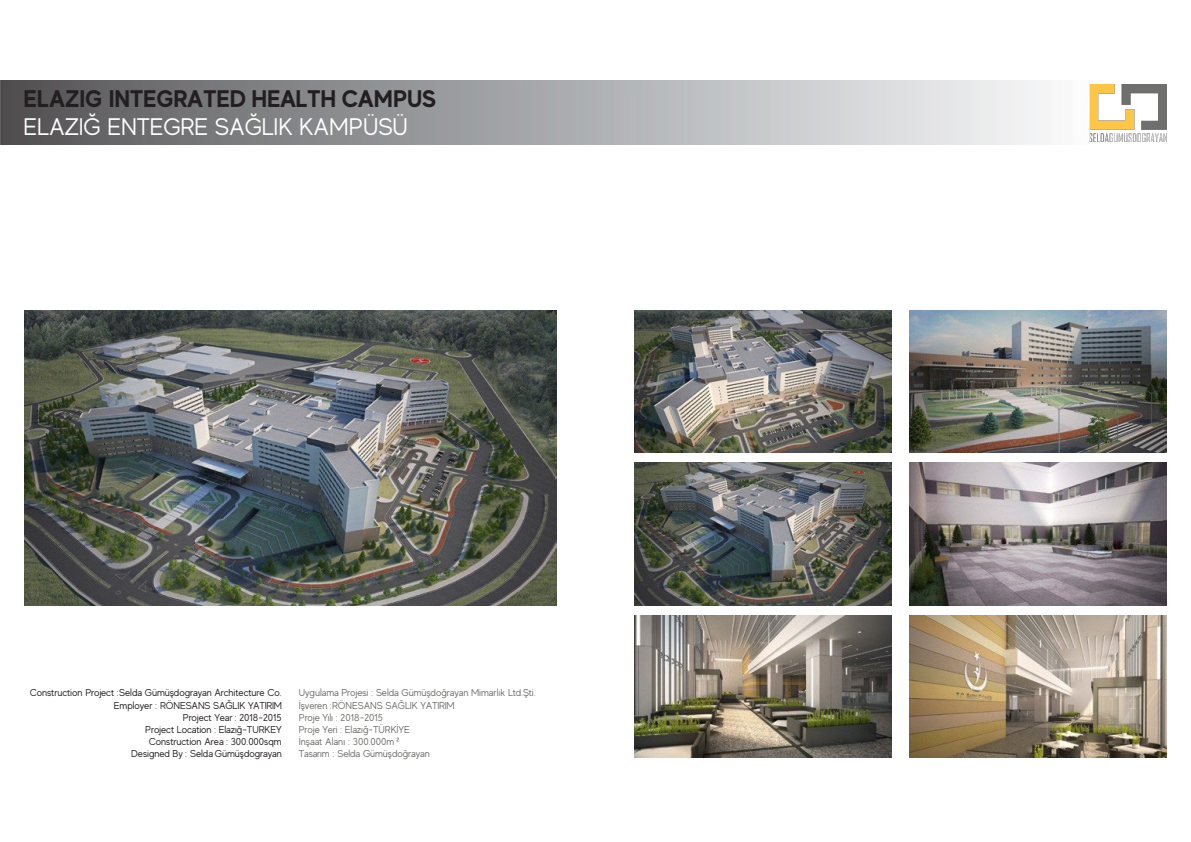
<style>
.page{position:relative;width:1191px;height:842px;background:#fff}
.page>*{position:absolute;margin:0;border:0;box-sizing:border-box;transform-origin:0 0}
.t1{font:700 24px "MADE Evolve Sans";letter-spacing:-.01em;color:#231f20}
.t2{font:24px "MADE Evolve Sans";letter-spacing:-.005em;color:#fff}
.t3{font:10px "MADE Evolve Sans";letter-spacing:-.01em;color:#231f20}
.t4{font:10px "MADE Evolve Sans";letter-spacing:-.01em;color:#6e6e6c}
.s1{font-family:"Calibri"}
</style>
<div class="page">
<img style="left:1089px;top:84px;width:77px;height:57px">
<img style="left:0;top:80px;width:1047px;height:64px">
<img style="left:909px;top:615px;width:258px;height:143px">
<img style="left:635px;top:615px;width:257px;height:143px">
<img style="left:909px;top:463px;width:258px;height:142px">
<img style="left:635px;top:463px;width:257px;height:142px">
<img style="left:909px;top:310px;width:258px;height:143px">
<img style="left:635px;top:310px;width:257px;height:143px">
<img style="left:24px;top:310px;width:532px;height:295px">
<h2 class="t1" style="left:24px;top:83px;width:414px">ELAZIG INTEGRATED HEALTH CAMPUS</h2>
<h2 class="t2" style="left:24px;top:112px;width:386px">ELAZIĞ ENTEGRE SAĞLIK KAMPÜSÜ</h2>
<p class="t3" style="left:30px;top:687px;width:254px">Construction Project :Selda Gümüşdograyan Architecture Co.</p>
<p class="t3" style="left:114px;top:700px;width:170px">Employer : RÖNESANS SAĞLIK YATIRIM</p>
<p class="t3" style="left:183px;top:712px;width:100px">Project Year : 2018-2015</p>
<p class="t3" style="left:145px;top:724px;width:138px">Project Location : Elazığ-TURKEY</p>
<p class="t3" style="left:149px;top:736px;width:134px">Construction Area : 300.000sqm</p>
<p class="t3" style="left:131px;top:748px;width:152px">Designed By : Selda Gümüşdograyan</p>
<p class="t4" style="left:299px;top:687px;width:238px">Uygulama Projesi : Selda Gümüşdoğrayan Mimarlık Ltd.Şti.</p>
<p class="t4" style="left:299px;top:700px;width:157px">İşveren :RÖNESANS SAĞLIK YATIRIM</p>
<p class="t4" style="left:299px;top:712px;width:86px">Proje Yılı : 2018-2015</p>
<p class="t4" style="left:299px;top:724px;width:113px">Proje Yeri : Elazığ-TÜRKİYE</p>
<p class="t4" style="left:299px;top:735px;width:102px">İnşaat Alanı : 300.000m <span class="s1">²</span></p>
<p class="t4" style="left:299px;top:748px;width:132px">Tasarım : Selda Gümüşdoğrayan</p>
</div>
